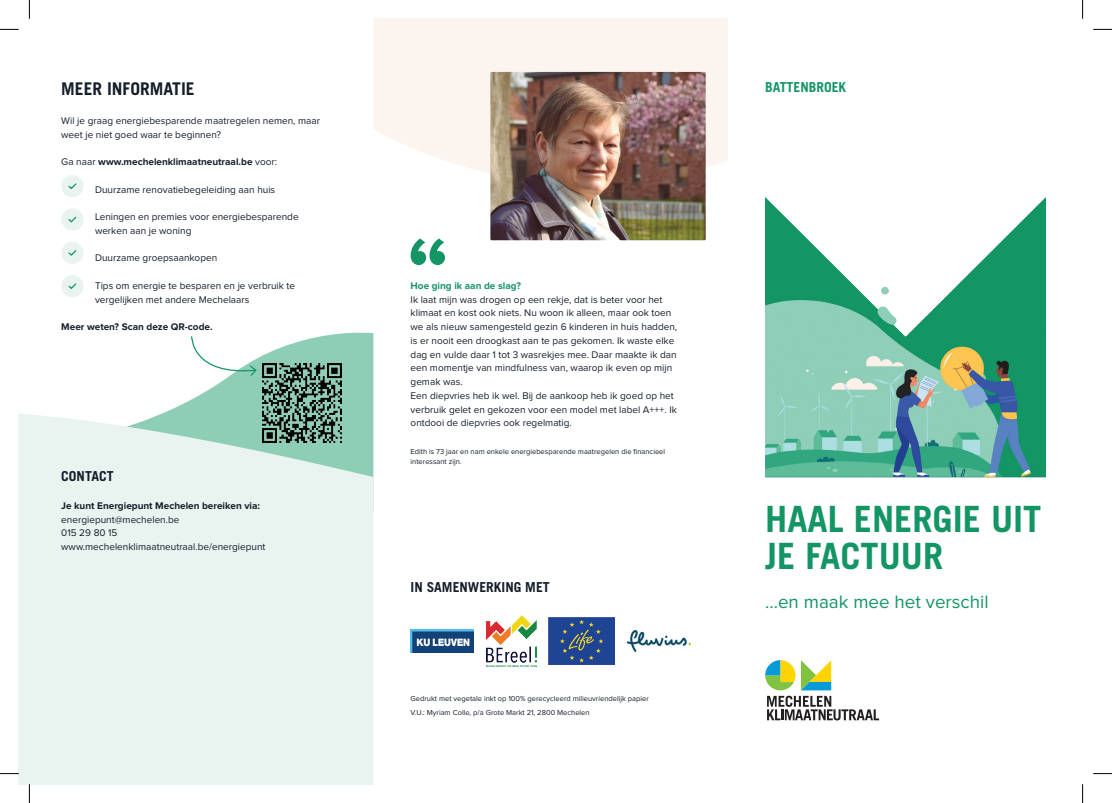
<style>
.page{position:relative;width:1112px;height:803px;background:#fff}
.page>*{position:absolute;margin:0;border:0;box-sizing:border-box;transform-origin:0 0}
.t1{font:700 36.25px/37.5px "Trade Gothic LT Pro";color:#139564}
.t2{font:18.75px "Proxima Nova";color:#139564}
.t3{font:700 17.5px "Trade Gothic LT Pro";color:#151e2a}
.t4{font:700 13.75px "Trade Gothic LT Pro";color:#151e2a}
.t5{font:700 13.75px "Trade Gothic LT Pro";color:#139564}
.t6{font:10px/13.8px "Proxima Nova";color:#151e2a}
.t7{font:700 10px "Proxima Nova";color:#151e2a}
.t8{font:700 10px "Proxima Nova";color:#139564}
.t9{font:7.5px/13.8px "Proxima Nova";color:#151e2a}
.s1{font-weight:400}
</style>
<div class="page">
<svg style="left:166px;top:332px;width:207px;height:80px;fill:#8eceb7"></svg>
<div style="left:19px;top:412px;width:354px;height:372px;background:#e9f3f0"></div>
<img style="left:765px;top:197px;width:280px;height:281px">
<svg style="left:767px;top:696px;width:111px;height:24px"></svg>
<svg style="left:765px;top:660px;width:66px;height:30px"></svg>
<svg style="left:374px;top:19px;width:353px;height:213px;fill:#fcf5ef"></svg>
<svg style="left:410px;top:238px;width:35px;height:27px"></svg>
<img style="left:410px;top:630px;width:63px;height:22px">
<img style="left:627px;top:631px;width:63px;height:21px">
<img style="left:486px;top:616px;width:50px;height:50px">
<img style="left:548px;top:617px;width:66px;height:48px">
<img style="left:490px;top:72px;width:215px;height:168px">
<div style="left:61px;top:175px;width:22px;height:22px;background:#e9f3f0;border-radius:50%"></div>
<div style="left:61px;top:208px;width:22px;height:23px;background:#e9f3f0;border-radius:50%"></div>
<div style="left:61px;top:275px;width:22px;height:22px;background:#e9f3f0;border-radius:50%"></div>
<div style="left:61px;top:242px;width:22px;height:22px;background:#e9f3f0;border-radius:50%"></div>
<svg style="left:68px;top:183px;width:9px;height:6px"></svg>
<svg style="left:68px;top:216px;width:9px;height:7px"></svg>
<svg style="left:68px;top:250px;width:9px;height:6px"></svg>
<svg style="left:68px;top:283px;width:9px;height:6px"></svg>
<svg style="left:190px;top:335px;width:67px;height:42px"></svg>
<img style="left:263px;top:363px;width:78px;height:79px">
<svg style="left:0;top:29px;width:19px;height:1px"></svg>
<svg style="left:1093px;top:29px;width:18px;height:1px"></svg>
<svg style="left:0;top:773px;width:19px;height:1px"></svg>
<svg style="left:1093px;top:773px;width:18px;height:1px"></svg>
<svg style="left:29px;top:0;width:1px;height:19px"></svg>
<svg style="left:29px;top:784px;width:1px;height:19px"></svg>
<svg style="left:1082px;top:0;width:1px;height:19px"></svg>
<svg style="left:1082px;top:784px;width:1px;height:19px"></svg>
<h3 class="t3" style="left:61px;top:78px;width:135px">MEER INFORMATIE</h3>
<p class="t6" style="left:61px;top:114px;width:260px">Wil je graag energiebesparende maatregelen nemen, maar weet je niet goed waar te beginnen?</p>
<p class="t7" style="left:61px;top:156px;width:217px"><span class="s1">Ga naar</span> www.mechelenklimaatneutraal.be <span class="s1">voor:</span></p>
<p class="t6" style="left:95px;top:183px;width:182px">Duurzame renovatiebegeleiding aan huis</p>
<p class="t6" style="left:95px;top:210px;width:205px">Leningen en premies voor energiebesparende werken aan je woning</p>
<p class="t6" style="left:95px;top:251px;width:124px">Duurzame groepsaankopen</p>
<p class="t6" style="left:95px;top:279px;width:201px">Tips om energie te besparen en je verbruik te vergelijken met andere Mechelaars</p>
<p class="t7" style="left:61px;top:321px;width:153px">Meer weten? Scan deze QR-code.</p>
<h3 class="t4" style="left:61px;top:468px;width:54px">CONTACT</h3>
<p class="t7" style="left:61px;top:500px;width:200px">Je kunt Energiepunt Mechelen bereiken via:</p>
<p class="t6" style="left:61px;top:513px;width:206px">energiepunt@mechelen.be<br>015 29 80 15 www.mechelenklimaatneutraal.be/energiepunt</p>
<p class="t8" style="left:410px;top:280px;width:112px">Hoe ging ik aan de slag?</p>
<p class="t6" style="left:410px;top:293px;width:268px">Ik laat mijn was drogen op een rekje, dat is beter voor het klimaat en kost ook niets. Nu woon ik alleen, maar ook toen we als nieuw samengesteld gezin 6 kinderen in huis hadden, is er nooit een droogkast aan te pas gekomen. Ik waste elke dag en vulde daar 1 tot 3 wasrekjes mee. Daar maakte ik dan een momentje van mindfulness van, waarop ik even op mijn gemak was.<br>Een diepvries heb ik wel. Bij de aankoop heb ik goed op het verbruik gelet en gekozen voor een model met label A+++. Ik ontdooi de diepvries ook regelmatig.</p>
<p class="t9" style="left:410px;top:446px;width:256px;line-height:10px">Edith is 73 jaar en nam enkele energiebesparende maatregelen die financieel interessant zijn.</p>
<h3 class="t4" style="left:410px;top:579px;width:141px">IN SAMENWERKING MET</h3>
<p class="t9" style="left:410px;top:692px;width:240px">Gedrukt met vegetale inkt op 100% gerecycleerd milieuvriendelijk papier<br>V.U.: Myriam Colle, p/a Grote Markt 21, 2800 Mechelen</p>
<h3 class="t5" style="left:765px;top:79px;width:83px">BATTENBROEK</h3>
<h1 class="t1" style="left:765px;top:499px;width:277px">HAAL ENERGIE UIT<br>JE FACTUUR</h1>
<h2 class="t2" style="left:765px;top:591px;width:225px">...en maak mee het verschil</h2>
</div>
